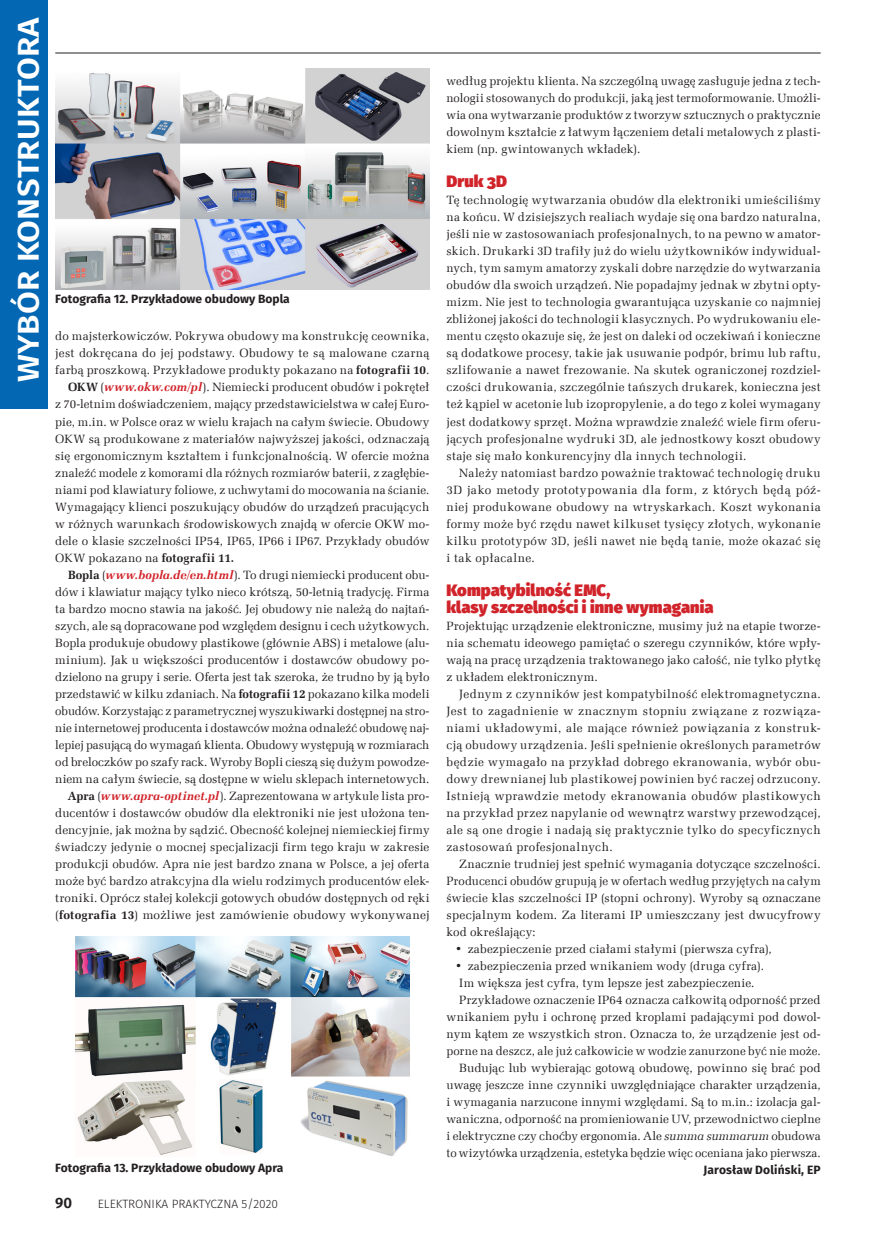
<style>
.page{position:relative;width:893px;height:1234px;background:#fff}
.page>*{position:absolute;margin:0;border:0;box-sizing:border-box;transform-origin:0 0}
.t1{font:600 30px "Fira Sans";letter-spacing:.01em;color:#fff;scale:1.1 1}
._3_Srodtytul{font:900 16.5px/17px "Fira Sans";letter-spacing:.005em;color:#d1232a}
.t2{font:600 15px "Fira Sans";color:#231f20}
._1_Body{font:12px/17px "Zapf Ellipt EU";letter-spacing:.015em;color:#231f20;text-align:justify}
._4_Podpis{font:700 12px "Fira Sans";color:#231f20}
.t3{font:300 12px "Fira Sans";color:#231f20}
._0_autor{font:700 12px "Fira Sans";letter-spacing:.015em;color:#231f20}
.s1{font-weight:700}
.s2{font-weight:700;font-style:italic;color:#d1232a}
.s3{font-style:italic}
</style>
<div class="page">
<img style="left:55px;top:68px;width:374px;height:221px">
<img style="left:75px;top:936px;width:334px;height:220px">
<hr style="left:55px;top:53px;width:766px;height:1px;background:#231f20">
<div style="left:0;top:0;width:47px;height:408px;background:#0367b3"></div>
<p class="t1" style="left:4px;top:382px;width:334px;rotate:-90deg">WYBÓR KONSTRUKTORA</p>
<p class="_4_Podpis" style="left:55px;top:289px;width:236px">Fotografia 12. Przykładowe obudowy Bopla</p>
<p class="_1_Body" style="left:55px;top:328px;width:376px">do majsterkowiczów. Pokrywa obudowy ma konstrukcję ceownika, jest dokręcana do jej podstawy. Obudowy te są malowane czarną farbą proszkową. Przykładowe produkty pokazano na <span class="s1">fotografii 10</span>.</p>
<p class="_1_Body" style="left:55px;top:379px;width:376px;text-indent:13px"><span class="s1">OKW</span> (<span class="s2">www.okw.com/pl</span>). Niemiecki producent obudów i pokręteł z 70-letnim doświadczeniem, mający przedstawicielstwa w całej Euro&shy;pie, m.in. w Polsce oraz w wielu krajach na całym świecie. Obudowy OKW są produkowane z materiałów najwyższej jakości, odznaczają się ergonomicznym kształtem i funkcjonalnością. W ofercie można znaleźć modele z komorami dla różnych rozmiarów baterii, z zagłębie&shy;niami pod klawiatury foliowe, z uchwytami do mocowania na ścianie.<br>Wymagający klienci poszukujący obudów do urządzeń pracujących w różnych warunkach środowiskowych znajdą w ofercie OKW mo&shy;dele o klasie szczelności IP54, IP65, IP66 i IP67. Przykłady obudów OKW pokazano na <span class="s1">fotografii 11.</span></p>
<p class="_1_Body" style="left:55px;top:566px;width:376px;text-indent:13px"><span class="s1">Bopla</span> (<span class="s2">www.bopla.de/en.html</span>). To drugi niemiecki producent obu&shy;dów i klawiatur mający tylko nieco krótszą, 50-letnią tradycję. Firma ta bardzo mocno stawia na jakość. Jej obudowy nie należą do najtań&shy;szych, ale są dopracowane pod względem designu i cech użytkowych.<br>Bopla produkuje obudowy plastikowe (głównie ABS) i metalowe (alu&shy;minium). Jak u większości producentów i dostawców obudowy po&shy;dzielono na grupy i serie. Oferta jest tak szeroka, że trudno by ją było przedstawić w kilku zdaniach. Na <span class="s1">fotografii 12</span> pokazano kilka modeli obudów. Korzystając z parametrycznej wyszukiwarki dostępnej na stro&shy;nie internetowej producenta i dostawców można odnaleźć obudowę naj&shy;lepiej pasującą do wymagań klienta. Obudowy występują w rozmiarach od breloczków po szafy rack. Wyroby Bopli cieszą się dużym powodze&shy;niem na całym świecie, są dostępne w wielu sklepach internetowych.</p>
<p class="_1_Body" style="left:55px;top:787px;width:376px;text-indent:13px"><span class="s1">Apra</span> (<span class="s2">www.apra-optinet.pl</span>). Zaprezentowana w artykule lista pro&shy;ducentów i dostawców obudów dla elektroniki nie jest ułożona ten&shy;dencyjnie, jak można by sądzić. Obecność kolejnej niemieckiej firmy świadczy jedynie o mocnej specjalizacji firm tego kraju w zakresie produkcji obudów. Apra nie jest bardzo znana w Polsce, a jej oferta może być bardzo atrakcyjna dla wielu rodzimych producentów elek&shy;troniki. Oprócz stałej kolekcji gotowych obudów dostępnych od ręki (<span class="s1">fotografia 13</span>) możliwe jest zamówienie obudowy wykonywanej</p>
<p class="_4_Podpis" style="left:55px;top:1156px;width:230px">Fotografia 13. Przykładowe obudowy Apra</p>
<p class="t2" style="left:55px;top:1190px;width:18px">90</p>
<p class="t3" style="left:98px;top:1195px;width:182px">ELEKTRONIKA PRAKTYCZNA 5/2020</p>
<p class="_1_Body" style="left:446px;top:73px;width:376px">według projektu klienta. Na szczególną uwagę zasługuje jedna z tech&shy;nologii stosowanych do produkcji, jaką jest termoformowanie. Umożli&shy;wia ona wytwarzanie produktów z tworzyw sztucznych o praktycznie dowolnym kształcie z łatwym łączeniem detali metalowych z plasti&shy;kiem (np. gwintowanych wkładek).</p>
<p class="_3_Srodtytul" style="left:446px;top:171px;width:62px">Druk 3D</p>
<p class="_1_Body" style="left:446px;top:192px;width:376px">Tę technologię wytwarzania obudów dla elektroniki umieściliśmy na końcu. W dzisiejszych realiach wydaje się ona bardzo naturalna, jeśli nie w zastosowaniach profesjonalnych, to na pewno w amator&shy;skich. Drukarki 3D trafiły już do wielu użytkowników indywidual&shy;nych, tym samym amatorzy zyskali dobre narzędzie do wytwarzania obudów dla swoich urządzeń. Nie popadajmy jednak w zbytni opty&shy;mizm. Nie jest to technologia gwarantująca uzyskanie co najmniej zbliżonej jakości do technologii klasycznych. Po wydrukowaniu ele&shy;mentu często okazuje się, że jest on daleki od oczekiwań i konieczne są dodatkowe procesy, takie jak usuwanie podpór, brimu lub raftu, szlifowanie a nawet frezowanie. Na skutek ograniczonej rozdziel&shy;czości drukowania, szczególnie tańszych drukarek, konieczna jest też kąpiel w acetonie lub izopropylenie, a do tego z kolei wymagany jest dodatkowy sprzęt. Można wprawdzie znaleźć wiele firm oferu&shy;jących profesjonalne wydruki 3D, ale jednostkowy koszt obudowy staje się mało konkurencyjny dla innych technologii.</p>
<p class="_1_Body" style="left:446px;top:464px;width:376px;text-indent:13px">Należy natomiast bardzo poważnie traktować technologię druku 3D jako metody prototypowania dla form, z których będą póź&shy;niej produkowane obudowy na wtryskarkach. Koszt wykonania formy może być rzędu nawet kilkuset tysięcy złotych, wykonanie kilku prototypów 3D, jeśli nawet nie będą tanie, może okazać się i tak opłacalne.</p>
<p class="_3_Srodtytul" style="left:446px;top:579px;width:269px">Kompatybilność EMC,<br>klasy szczelności i inne wymagania</p>
<p class="_1_Body" style="left:446px;top:617px;width:376px">Projektując urządzenie elektroniczne, musimy już na etapie tworze&shy;nia schematu ideowego pamiętać o szeregu czynników, które wpły&shy;wają na pracę urządzenia traktowanego jako całość, nie tylko płytkę z układem elektronicznym.</p>
<p class="_1_Body" style="left:446px;top:685px;width:376px;text-indent:13px">Jednym z czynników jest kompatybilność elektromagnetyczna.<br>Jest to zagadnienie w znacznym stopniu związane z rozwiąza&shy;niami układowymi, ale mające również powiązania z konstruk&shy;cją obudowy urządzenia. Jeśli spełnienie określonych parametrów będzie wymagało na przykład dobrego ekranowania, wybór obu&shy;dowy drewnianej lub plastikowej powinien być raczej odrzucony.<br>Istnieją wprawdzie metody ekranowania obudów plastikowych na przykład przez napylanie od wewnątrz warstwy przewodzącej, ale są one drogie i nadają się praktycznie tylko do specyficznych zastosowań profesjonalnych.</p>
<p class="_1_Body" style="left:446px;top:855px;width:376px;text-indent:13px">Znacznie trudniej jest spełnić wymagania dotyczące szczelności.<br>Producenci obudów grupują je w ofertach według przyjętych na całym świecie klas szczelności IP (stopni ochrony). Wyroby są oznaczane specjalnym kodem. Za literami IP umieszczany jest dwucyfrowy kod określający:</p>
<p class="_1_Body" style="left:455px;top:940px;width:318px">• zabezpieczenie przed ciałami stałymi (pierwsza cyfra),</p>
<p class="_1_Body" style="left:455px;top:957px;width:311px">• zabezpieczenia przed wnikaniem wody (druga cyfra).</p>
<p class="_1_Body" style="left:459px;top:974px;width:297px">Im większa jest cyfra, tym lepsze jest zabezpieczenie.</p>
<p class="_1_Body" style="left:446px;top:991px;width:376px;text-indent:13px">Przykładowe oznaczenie IP64 oznacza całkowitą odporność przed wnikaniem pyłu i ochronę przed kroplami padającymi pod dowol&shy;nym kątem ze wszystkich stron. Oznacza to, że urządzenie jest od&shy;porne na deszcz, ale już całkowicie w wodzie zanurzone być nie może.</p>
<p class="_1_Body" style="left:446px;top:1059px;width:376px;text-indent:13px">Budując lub wybierając gotową obudowę, powinno się brać pod uwagę jeszcze inne czynniki uwzględniające charakter urządzenia, i wymagania narzucone innymi względami. Są to m.in.: izolacja gal&shy;waniczna, odporność na promieniowanie UV, przewodnictwo cieplne i elektryczne czy choćby ergonomia. Ale <span class="s3">summa summarum</span> obudowa to wizytówka urządzenia, estetyka będzie więc oceniana jako pierwsza.</p>
<p class="_0_autor" style="left:703px;top:1159px;width:119px">Jarosław Doliński, EP</p>
</div>
